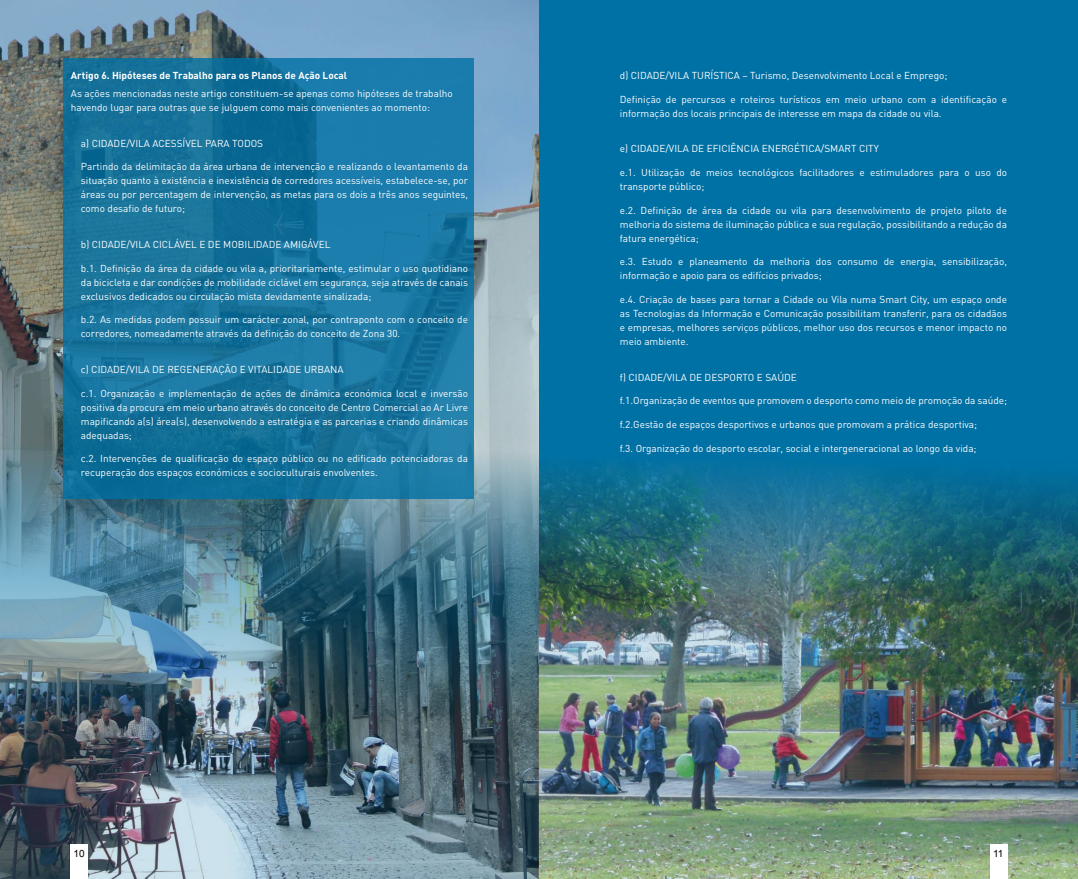
<style>
.page{position:relative;width:1078px;height:879px;background:#fff}
.page>*{position:absolute;margin:0;border:0;box-sizing:border-box;transform-origin:0 0}
.t1{font:10px/14px "DIN";color:#fff}
.t2{font:700 10px "DIN";color:#fff}
.t3{font:10px "Arial";color:#000}
</style>
<div class="page">
<div style="left:0;top:0;width:1077px;height:879px;background:#0071a5"></div>
<img style="left:539px;top:463px;width:538px;height:416px">
<img style="left:0;top:583px;width:539px;height:296px">
<img style="left:0;top:0;width:539px;height:583px">
<svg style="left:63px;top:59px;width:410px;height:440px;background:#15739e"></svg>
<div style="left:71px;top:845px;width:17px;height:34px;background:#fff"></div>
<div style="left:989px;top:845px;width:17px;height:34px;background:#fff"></div>
<p class="t2" style="left:71px;top:69px;width:278px">Artigo 6. Hipóteses de Trabalho para os Planos de Ação Local</p>
<p class="t1" style="left:71px;top:86px;width:383px">As ações mencionadas neste artigo constituem-se apenas como hipóteses de trabalho havendo lugar para outras que se julguem como mais convenientes ao momento:</p>
<p class="t1" style="left:81px;top:136px;width:184px">a) CIDADE/VILA ACESSÍVEL PARA TODOS</p>
<p class="t1" style="left:81px;top:159px;width:388px;text-align:justify">Partindo da delimitação da área urbana de intervenção e realizando o levantamento da situação quanto à existência e inexistência de corredores acessíveis, estabelece-se, por áreas ou por percentagem de intervenção, as metas para os dois a três anos seguintes, como desafio de futuro;</p>
<p class="t1" style="left:81px;top:237px;width:251px">b) CIDADE/VILA CICLÁVEL E DE MOBILIDADE AMIGÁVEL</p>
<p class="t1" style="left:81px;top:261px;width:388px;text-align:justify">b.1. Definição da área da cidade ou vila a, prioritariamente, estimular o uso quotidiano da bicicleta e dar condições de mobilidade ciclável em segurança, seja através de canais exclusivos dedicados ou circulação mista devidamente sinalizada;</p>
<p class="t1" style="left:81px;top:312px;width:388px">b.2. As medidas podem possuir um carácter zonal, por contraponto com o conceito de corredores, nomeadamente através da definição do conceito de Zona 30.</p>
<p class="t1" style="left:81px;top:362px;width:264px">c) CIDADE/VILA DE REGENERAÇÃO E VITALIDADE URBANA</p>
<p class="t1" style="left:81px;top:386px;width:388px;text-align:justify">c.1. Organização e implementação de ações de dinâmica económica local e inversão positiva da procura em meio urbano através do conceito de Centro Comercial ao Ar Livre mapificando a(s) área(s), desenvolvendo a estratégia e as parcerias e criando dinâmicas adequadas;</p>
<p class="t1" style="left:81px;top:451px;width:388px">c.2. Intervenções de qualificação do espaço público ou no edificado potenciadoras da recuperação dos espaços económicos e socioculturais envolventes.</p>
<p class="t1" style="left:619px;top:68px;width:329px">d) CIDADE/VILA TURÍSTICA – Turismo, Desenvolvimento Local e Emprego;</p>
<p class="t1" style="left:619px;top:92px;width:388px">Definição de percursos e roteiros turísticos em meio urbano com a identificação e informação dos locais principais de interesse em mapa da cidade ou vila.</p>
<p class="t1" style="left:619px;top:141px;width:260px">e) CIDADE/VILA DE EFICIÊNCIA ENERGÉTICA/SMART CITY</p>
<p class="t1" style="left:619px;top:165px;width:388px">e.1. Utilização de meios tecnológicos facilitadores e estimuladores para o uso do transporte público;</p>
<p class="t1" style="left:619px;top:203px;width:388px;text-align:justify">e.2. Definição de área da cidade ou vila para desenvolvimento de projeto piloto de melhoria do sistema de iluminação pública e sua regulação, possibilitando a redução da fatura energética;</p>
<p class="t1" style="left:619px;top:254px;width:388px">e.3. Estudo e planeamento da melhoria dos consumo de energia, sensibilização, informação e apoio para os edifícios privados;</p>
<p class="t1" style="left:619px;top:292px;width:388px;text-align:justify">e.4. Criação de bases para tornar a Cidade ou Vila numa Smart City, um espaço onde as Tecnologias da Informação e Comunicação possibilitam transferir, para os cidadãos e empresas, melhores serviços públicos, melhor uso dos recursos e menor impacto no meio ambiente.</p>
<p class="t1" style="left:619px;top:370px;width:178px">f) CIDADE/VILA DE DESPORTO E SAÚDE</p>
<p class="t1" style="left:619px;top:393px;width:388px">f.1.Organização de eventos que promovem o desporto como meio de promoção da saúde;</p>
<p class="t1" style="left:619px;top:417px;width:358px">f.2.Gestão de espaços desportivos e urbanos que promovam a prática desportiva;</p>
<p class="t1" style="left:619px;top:441px;width:358px">f.3. Organização do desporto escolar, social e intergeneracional ao longo da vida;</p>
<p class="t3" style="left:74px;top:847px;width:13px">10</p>
<p class="t3" style="left:992px;top:847px;width:12px">11</p>
</div>
